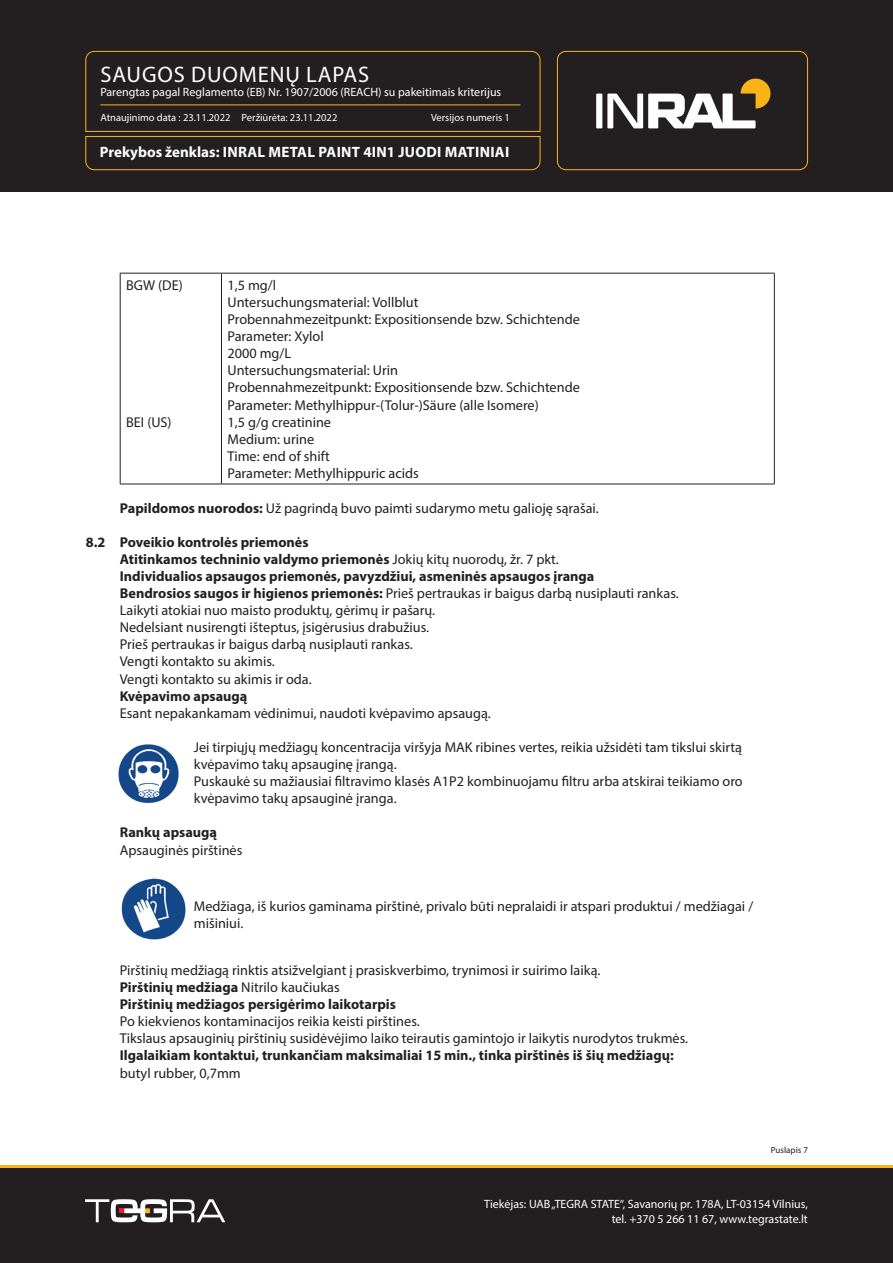
<style>
.page{position:relative;width:893px;height:1263px;background:#fff}
.page>*{position:absolute;margin:0;border:0;box-sizing:border-box;transform-origin:0 0}
.t1{font:22.5px "Myriad Pro";letter-spacing:.04em;color:#fff}
.t2{font:700 15px "Myriad Pro";letter-spacing:.02em;color:#fff}
.Tekstas_paprastas_Bo{font:14.25px "Myriad Pro";color:#231f20}
.Tekstas_paprastas_Bo-2{font:700 14.25px "Myriad Pro";color:#231f20}
.Tekstas_paprastas{font:14.25px "Myriad Pro";color:#231f20}
.t3{font:12px/14.4px "Myriad Pro";color:#fff;text-align:right}
.t4{font:10.5px "Myriad Pro";color:#fff}
.t5{font:9px "Myriad Pro";color:#231f20}
.s1{font-weight:700}
.s2{font-weight:400}
</style>
<div class="page">
<div style="left:0;top:1165px;width:893px;height:98px;background:#231f20"></div>
<div style="left:0;top:0;width:893px;height:191px;background:#231f20"></div>
<svg style="left:85px;top:51px;width:456px;height:119px"></svg>
<div style="left:557px;top:51px;width:251px;height:119px;border:1px solid #fbb416;border-radius:9px"></div>
<hr style="left:100px;top:104px;width:420px;height:1px;background:#fbb416">
<svg style="left:85px;top:1199px;width:140px;height:23px"></svg>
<div style="left:596px;top:94px;width:6px;height:34px;background:#fff"></div>
<svg style="left:607px;top:79px;width:163px;height:49px"></svg>
<hr style="left:0;top:1165px;width:893px;height:2px;background:#fbb416">
<hr style="left:120px;top:273px;width:101px;height:1px;background:#231f20">
<hr style="left:120px;top:274px;width:1px;height:210px;background:#231f20">
<hr style="left:221px;top:273px;width:554px;height:1px;background:#231f20">
<hr style="left:221px;top:274px;width:1px;height:210px;background:#231f20">
<hr style="left:774px;top:274px;width:1px;height:210px;background:#231f20">
<hr style="left:120px;top:484px;width:101px;height:1px;background:#231f20">
<hr style="left:221px;top:484px;width:554px;height:1px;background:#231f20">
<img style="left:121px;top:878px;width:65px;height:62px">
<img style="left:118px;top:744px;width:61px;height:60px">
<h1 class="t1" style="left:101px;top:60px;width:270px">SAUGOS DUOMENŲ LAPAS</h1>
<p class="t3" style="left:100px;top:85px;width:402px">Parengtas pagal Reglamento (EB) Nr. 1907/2006 (REACH) su pakeitimais kriterijus</p>
<p class="t4" style="left:100px;top:111px;width:238px">Atnaujinimo data : 23.11.2022 Peržiūrėta: 23.11.2022</p>
<p class="t4" style="left:431px;top:111px;width:80px">Versijos numeris 1</p>
<p class="t2" style="left:100px;top:143px;width:411px">Prekybos ženklas: INRAL METAL PAINT 4IN1 JUODI MATINIAI</p>
<p class="Tekstas_paprastas" style="left:227px;top:276px;width:50px">1,5 mg/l</p>
<p class="Tekstas_paprastas" style="left:227px;top:293px;width:192px">Untersuchungsmaterial: Vollblut</p>
<p class="Tekstas_paprastas" style="left:227px;top:310px;width:354px">Probennahmezeitpunkt: Expositionsende bzw. Schichtende</p>
<p class="Tekstas_paprastas" style="left:227px;top:328px;width:98px">Parameter: Xylol</p>
<p class="Tekstas_paprastas" style="left:227px;top:345px;width:65px">2000 mg/L</p>
<p class="Tekstas_paprastas" style="left:227px;top:362px;width:172px">Untersuchungsmaterial: Urin</p>
<p class="Tekstas_paprastas" style="left:227px;top:379px;width:354px">Probennahmezeitpunkt: Expositionsende bzw. Schichtende</p>
<p class="Tekstas_paprastas" style="left:227px;top:396px;width:313px">Parameter: Methylhippur-(Tolur-)Säure (alle Isomere)</p>
<p class="Tekstas_paprastas" style="left:227px;top:413px;width:105px">1,5 g/g creatinine</p>
<p class="Tekstas_paprastas" style="left:227px;top:430px;width:88px">Medium: urine</p>
<p class="Tekstas_paprastas" style="left:227px;top:447px;width:104px">Time: end of shift</p>
<p class="Tekstas_paprastas" style="left:227px;top:464px;width:193px">Parameter: Methylhippuric acids</p>
<p class="Tekstas_paprastas_Bo" style="left:120px;top:499px;width:481px"><span class="s1">Papildomos nuorodos:</span> Už pagrindą buvo paimti sudarymo metu galioję sąrašai.</p>
<p class="Tekstas_paprastas_Bo-2" style="left:86px;top:533px;width:224px">8.2 Poveikio kontrolės priemonės</p>
<p class="Tekstas_paprastas_Bo-2" style="left:120px;top:550px;width:441px">Atitinkamos techninio valdymo priemonės <span class="s2">Jokių kitų nuorodų, žr. 7 pkt.</span></p>
<p class="Tekstas_paprastas_Bo-2" style="left:120px;top:567px;width:476px">Individualios apsaugos priemonės, pavyzdžiui, asmeninės apsaugos įranga</p>
<p class="Tekstas_paprastas_Bo" style="left:120px;top:584px;width:560px"><span class="s1">Bendrosios saugos ir higienos priemonės:</span> Prieš pertraukas ir baigus darbą nusiplauti rankas.</p>
<p class="Tekstas_paprastas_Bo" style="left:120px;top:602px;width:317px">Laikyti atokiai nuo maisto produktų, gėrimų ir pašarų.</p>
<p class="Tekstas_paprastas_Bo" style="left:120px;top:619px;width:311px">Nedelsiant nusirengti išteptus, įsigėrusius drabužius.</p>
<p class="Tekstas_paprastas_Bo" style="left:120px;top:636px;width:294px">Prieš pertraukas ir baigus darbą nusiplauti rankas.</p>
<p class="Tekstas_paprastas_Bo" style="left:120px;top:653px;width:156px">Vengti kontakto su akimis.</p>
<p class="Tekstas_paprastas_Bo" style="left:120px;top:670px;width:193px">Vengti kontakto su akimis ir oda.</p>
<p class="Tekstas_paprastas_Bo-2" style="left:120px;top:686px;width:129px">Kvėpavimo apsaugą</p>
<p class="Tekstas_paprastas_Bo" style="left:120px;top:704px;width:373px">Esant nepakankamam vėdinimui, naudoti kvėpavimo apsaugą.</p>
<p class="Tekstas_paprastas_Bo" style="left:194px;top:738px;width:550px">Jei tirpiųjų medžiagų koncentracija viršyja MAK ribines vertes, reikia užsidėti tam tikslui skirtą</p>
<p class="Tekstas_paprastas_Bo" style="left:194px;top:755px;width:204px">kvėpavimo takų apsauginę įrangą.</p>
<p class="Tekstas_paprastas_Bo" style="left:194px;top:773px;width:550px">Puskaukė su mažiausiai filtravimo klasės A1P2 kombinuojamu filtru arba atskirai teikiamo oro</p>
<p class="Tekstas_paprastas_Bo" style="left:194px;top:790px;width:204px">kvėpavimo takų apsauginė įranga.</p>
<p class="Tekstas_paprastas_Bo-2" style="left:120px;top:823px;width:99px">Rankų apsaugą</p>
<p class="Tekstas_paprastas_Bo" style="left:120px;top:841px;width:124px">Apsauginės pirštinės</p>
<p class="Tekstas_paprastas" style="left:126px;top:276px;width:58px">BGW (DE)</p>
<p class="Tekstas_paprastas" style="left:126px;top:413px;width:47px">BEI (US)</p>
<p class="Tekstas_paprastas_Bo" style="left:194px;top:897px;width:561px">Medžiaga, iš kurios gaminama pirštinė, privalo būti nepralaidi ir atspari produktui / medžiagai /</p>
<p class="Tekstas_paprastas_Bo" style="left:194px;top:914px;width:51px">mišiniui.</p>
<p class="Tekstas_paprastas_Bo" style="left:120px;top:961px;width:482px">Pirštinių medžiagą rinktis atsižvelgiant į prasiskverbimo, trynimosi ir suirimo laiką.</p>
<p class="Tekstas_paprastas_Bo-2" style="left:120px;top:978px;width:222px">Pirštinių medžiaga <span class="s2">Nitrilo kaučiukas</span></p>
<p class="Tekstas_paprastas_Bo-2" style="left:120px;top:995px;width:278px">Pirštinių medžiagos persigėrimo laikotarpis</p>
<p class="Tekstas_paprastas_Bo" style="left:120px;top:1013px;width:301px">Po kiekvienos kontaminacijos reikia keisti pirštines.</p>
<p class="Tekstas_paprastas_Bo" style="left:120px;top:1030px;width:570px">Tikslaus apsauginių pirštinių susidėvėjimo laiko teirautis gamintojo ir laikytis nurodytos trukmės.</p>
<p class="Tekstas_paprastas_Bo-2" style="left:120px;top:1046px;width:555px">Ilgalaikiam kontaktui, trunkančiam maksimaliai 15 min., tinka pirštinės iš šių medžiagų:</p>
<p class="Tekstas_paprastas_Bo" style="left:120px;top:1064px;width:122px">butyl rubber, 0,7mm</p>
<p class="t5" style="left:771px;top:1144px;width:38px">Puslapis 7</p>
<p class="t3" style="left:484px;top:1197px;width:325px">Tiekėjas: UAB „TEGRA STATE“, Savanorių pr. 178A, LT-03154 Vilnius, tel. +370 5 266 11 67, www.tegrastate.lt</p>
</div>
